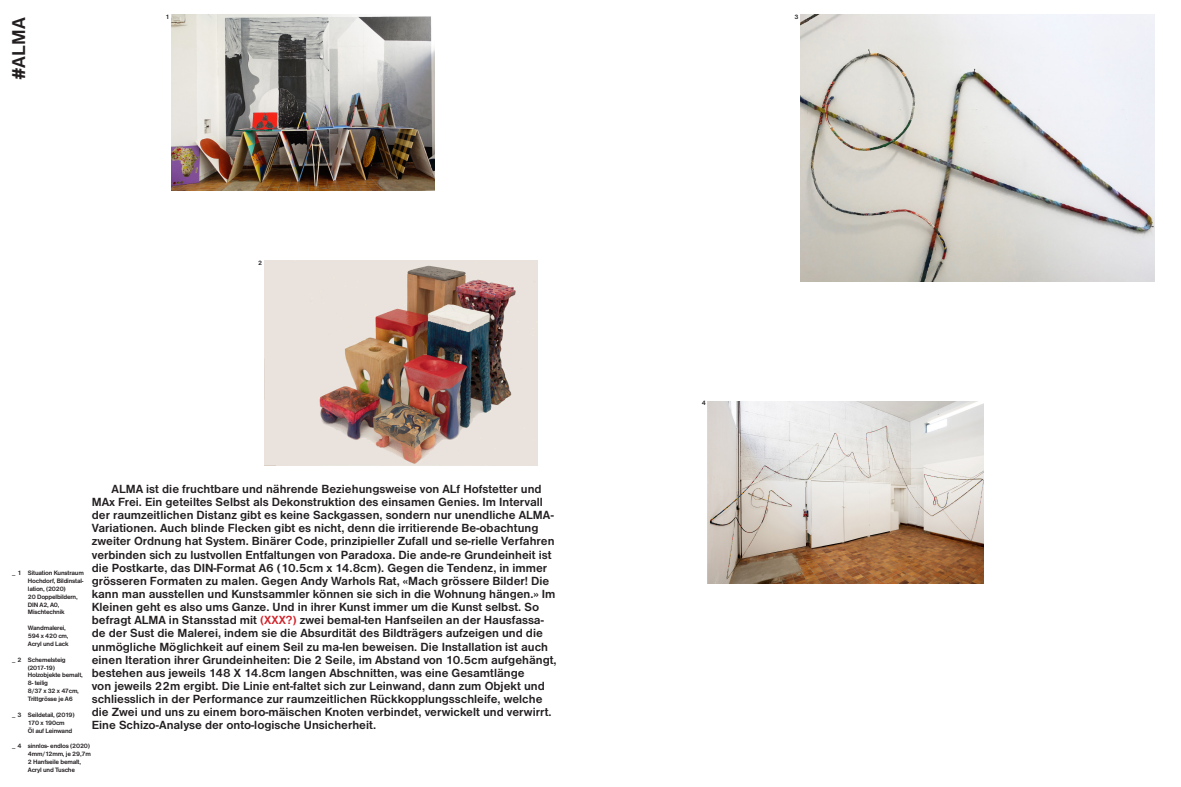
<style>
.page{position:relative;width:1181px;height:787px;background:#fff}
.page>*{position:absolute;margin:0;border:0;box-sizing:border-box;transform-origin:0 0}
.Künstlernamen{font:700 19.25px "Nimbus Sans DOT";color:#231f20}
.Künstlertext{font:700 12.25px/13.1px "Nimbus Sans DOT";color:#231f20}
.Zahl{font:700 6.56px/7.9px "Nimbus Sans DOT";letter-spacing:-.03em;color:#231f20}
.s1{color:#d1232a}
</style>
<div class="page">
<img style="left:172px;top:15px;width:263px;height:176px">
<img style="left:264px;top:261px;width:273px;height:204px">
<img style="left:800px;top:15px;width:354px;height:266px">
<img style="left:708px;top:401px;width:275px;height:182px">
<p class="Künstlernamen" style="left:8px;top:80px;width:65px;rotate:-90deg">#ALMA</p>
<p class="Zahl" style="left:166px;top:13px;width:6px">1</p>
<p class="Zahl" style="left:258px;top:259px;width:6px">2</p>
<p class="Künstlertext" style="left:92px;top:482px;width:466px;text-indent:20px">ALMA ist die fruchtbare und nährende Beziehungsweise von ALf Hofstetter und MAx Frei. Ein geteiltes Selbst als Dekonstruktion des einsamen Genies. Im Intervall der raumzeitlichen Distanz gibt es keine Sackgassen, sondern nur unendliche ALMA-Variationen. Auch blinde Flecken gibt es nicht, denn die irritierende Be-obachtung zweiter Ordnung hat System. Binärer Code, prinzipieller Zufall und se-rielle Verfahren verbinden sich zu lustvollen Entfaltungen von Paradoxa. Die ande-re Grundeinheit ist die Postkarte, das DIN-Format A6 (10.5cm x 14.8cm). Gegen die Tendenz, in immer grösseren Formaten zu malen. Gegen Andy Warhols Rat, «Mach grössere Bilder! Die kann man ausstellen und Kunstsammler können sie sich in die Wohnung hängen.» Im Kleinen geht es also ums Ganze. Und in ihrer Kunst immer um die Kunst selbst. So befragt ALMA in Stansstad mit <span class="s1">(XXX?)</span> zwei bemal-ten Hanfseilen an der Hausfassa&shy;de der Sust die Malerei, indem sie die Absurdität des Bildträgers aufzeigen und die unmögliche Möglichkeit auf einem Seil zu ma-len beweisen. Die Installation ist auch einen Iteration ihrer Grundeinheiten: Die 2 Seile, im Abstand von 10.5cm aufgehängt, bestehen aus jeweils 148 X 14.8cm langen Abschnitten, was eine Gesamtlänge<br>von jeweils 22m ergibt. Die Linie ent-faltet sich zur Leinwand, dann zum Objekt und schliesslich in der Performance zur raumzeitlichen Rückkopplungsschleife, welche die Zwei und uns zu einem boro-mäischen Knoten verbindet, verwickelt und verwirrt.<br>Eine Schizo-Analyse der onto-logische Unsicherheit.</p>
<p class="Zahl" style="left:28px;top:568px;width:57px;text-indent:-16px">_ 1 Situation Kunstraum<br>Hochdorf, Bildinstal&shy;lation, (2020)<br>20 Doppelbildern,<br>DIN A2, A0,<br>Mischtechnik</p>
<p class="Zahl" style="left:28px;top:624px;width:42px">Wandmalerei,<br>594 x 420 cm,<br>Acryl und Lack</p>
<p class="Zahl" style="left:28px;top:655px;width:56px;text-indent:-16px">_ 2 Schemelsteig (2017-19)<br>Holzobjekte bemalt,<br>8- teilig<br>8/37 x 32 x 47cm,<br>Trittgrösse je A6</p>
<p class="Zahl" style="left:28px;top:710px;width:48px;text-indent:-16px">_ 3 Seildetail, (2019)<br>170 x 190cm<br>Öl auf Leinwand</p>
<p class="Zahl" style="left:28px;top:742px;width:64px;text-indent:-16px">_ 4 sinnlos- endlos (2020)<br>4mm/12mm, je 29,7m<br>2 Hanfseile bemalt,<br>Acryl und Tusche</p>
<p class="Zahl" style="left:794px;top:13px;width:6px">3</p>
<p class="Zahl" style="left:702px;top:399px;width:6px">4</p>
</div>
